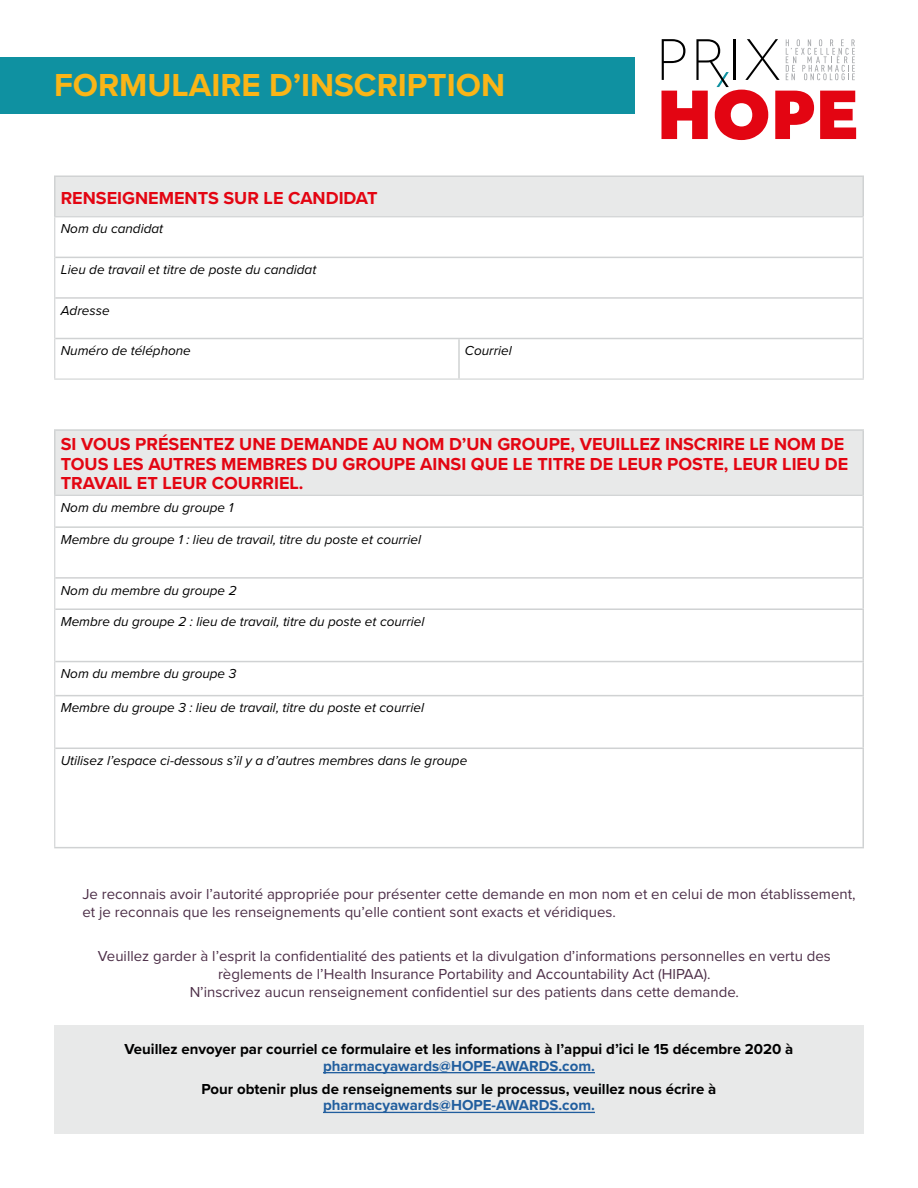
<style>
.page{position:relative;width:918px;height:1188px;background:#fff}
.page>*{position:absolute;margin:0;border:0;box-sizing:border-box;transform-origin:0 0}
.t1{font:700 33px "Proxima Nova";color:#fab517}
.t2{font:700 18px/19.5px "Proxima Nova";color:#e30512}
.t3{font:15px/18px "Proxima Nova";color:#4c2e47;text-align:center}
.t4{font:700 15px "Proxima Nova";color:#000}
.t5{font:700 15px "Proxima Nova";color:#215e9e}
.t6{font:italic 13.5px "Proxima Nova";color:#000}
</style>
<div class="page">
<svg style="left:662px;top:39px;width:194px;height:101px"></svg>
<div style="left:54px;top:1026px;width:810px;height:108px;background:#e8e9e9"></div>
<hr style="left:323px;top:1072px;width:272px;height:1px;background:#215e9e">
<hr style="left:323px;top:1112px;width:272px;height:1px;background:#215e9e">
<div style="left:55px;top:430px;width:808px;height:65px;background:#e8e9e9"></div>
<hr style="left:862px;top:495px;width:2px;height:31px;background:#d0d2d3">
<hr style="left:55px;top:526px;width:809px;height:2px;background:#d0d2d3">
<hr style="left:862px;top:528px;width:2px;height:49px;background:#d0d2d3">
<hr style="left:55px;top:577px;width:809px;height:2px;background:#d0d2d3">
<hr style="left:862px;top:579px;width:2px;height:29px;background:#d0d2d3">
<hr style="left:55px;top:608px;width:809px;height:2px;background:#d0d2d3">
<hr style="left:862px;top:610px;width:2px;height:51px;background:#d0d2d3">
<hr style="left:55px;top:661px;width:809px;height:1px;background:#d0d2d3">
<hr style="left:862px;top:662px;width:2px;height:33px;background:#d0d2d3">
<hr style="left:55px;top:695px;width:809px;height:1px;background:#d0d2d3">
<hr style="left:862px;top:696px;width:2px;height:52px;background:#d0d2d3">
<hr style="left:55px;top:748px;width:809px;height:1px;background:#d0d2d3">
<hr style="left:862px;top:749px;width:2px;height:98px;background:#d0d2d3">
<hr style="left:54px;top:847px;width:810px;height:1px;background:#d0d2d3">
<hr style="left:54px;top:496px;width:1px;height:31px;background:#d0d2d3">
<hr style="left:54px;top:527px;width:1px;height:51px;background:#d0d2d3">
<hr style="left:54px;top:578px;width:1px;height:31px;background:#d0d2d3">
<hr style="left:54px;top:609px;width:1px;height:53px;background:#d0d2d3">
<hr style="left:54px;top:662px;width:1px;height:34px;background:#d0d2d3">
<hr style="left:54px;top:696px;width:1px;height:52px;background:#d0d2d3">
<hr style="left:54px;top:748px;width:1px;height:99px;background:#d0d2d3">
<hr style="left:54px;top:431px;width:2px;height:64px;background:#d0d2d3">
<hr style="left:54px;top:429px;width:810px;height:2px;background:#d0d2d3">
<hr style="left:862px;top:431px;width:2px;height:64px;background:#d0d2d3">
<hr style="left:54px;top:495px;width:808px;height:1px;background:#d0d2d3">
<div style="left:55px;top:176px;width:808px;height:41px;background:#e8e9e9"></div>
<hr style="left:54px;top:176px;width:405px;height:1px;background:#d0d2d3">
<hr style="left:54px;top:177px;width:2px;height:39px;background:#d0d2d3">
<hr style="left:459px;top:176px;width:405px;height:1px;background:#d0d2d3">
<hr style="left:862px;top:177px;width:2px;height:39px;background:#d0d2d3">
<hr style="left:55px;top:257px;width:404px;height:1px;background:#d0d2d3">
<hr style="left:459px;top:257px;width:404px;height:1px;background:#d0d2d3">
<hr style="left:55px;top:297px;width:404px;height:2px;background:#d0d2d3">
<hr style="left:459px;top:297px;width:404px;height:2px;background:#d0d2d3">
<hr style="left:55px;top:338px;width:404px;height:1px;background:#d0d2d3">
<hr style="left:459px;top:338px;width:404px;height:1px;background:#d0d2d3">
<hr style="left:458px;top:339px;width:2px;height:40px;background:#d0d2d3">
<hr style="left:54px;top:216px;width:405px;height:1px;background:#d0d2d3">
<hr style="left:54px;top:217px;width:1px;height:40px;background:#d0d2d3">
<hr style="left:459px;top:216px;width:405px;height:1px;background:#d0d2d3">
<hr style="left:863px;top:217px;width:1px;height:40px;background:#d0d2d3">
<hr style="left:54px;top:257px;width:1px;height:41px;background:#d0d2d3">
<hr style="left:863px;top:257px;width:1px;height:41px;background:#d0d2d3">
<hr style="left:54px;top:298px;width:1px;height:41px;background:#d0d2d3">
<hr style="left:863px;top:298px;width:1px;height:41px;background:#d0d2d3">
<hr style="left:54px;top:339px;width:1px;height:40px;background:#d0d2d3">
<hr style="left:863px;top:339px;width:1px;height:40px;background:#d0d2d3">
<hr style="left:54px;top:379px;width:405px;height:1px;background:#d0d2d3">
<hr style="left:459px;top:379px;width:405px;height:1px;background:#d0d2d3">
<div style="left:0;top:57px;width:634px;height:56px;background:#0f91a1"></div>
<h1 class="t1" style="left:54px;top:60px;width:453px">FORMULAIRE D’INSCRIPTION</h1>
<p class="t2" style="left:61px;top:187px;width:318px">RENSEIGNEMENTS SUR LE CANDIDAT</p>
<p class="t6" style="left:61px;top:219px;width:104px">Nom du candidat</p>
<p class="t6" style="left:61px;top:259px;width:257px">Lieu de travail et titre de poste du candidat</p>
<p class="t6" style="left:61px;top:300px;width:50px">Adresse</p>
<p class="t6" style="left:61px;top:341px;width:132px">Numéro de téléphone</p>
<p class="t6" style="left:465px;top:341px;width:48px">Courriel</p>
<p class="t2" style="left:61px;top:434px;width:789px">SI VOUS PRÉSENTEZ UNE DEMANDE AU NOM D’UN GROUPE, VEUILLEZ INSCRIRE LE NOM DE<br>TOUS LES AUTRES MEMBRES DU GROUPE AINSI QUE LE TITRE DE LEUR POSTE, LEUR LIEU DE<br>TRAVAIL ET LEUR COURRIEL.</p>
<p class="t6" style="left:61px;top:497px;width:174px">Nom du membre du groupe 1</p>
<p class="t6" style="left:61px;top:529px;width:362px">Membre du groupe 1 : lieu de travail, titre du poste et courriel</p>
<p class="t6" style="left:61px;top:580px;width:177px">Nom du membre du groupe 2</p>
<p class="t6" style="left:61px;top:611px;width:365px">Membre du groupe 2 : lieu de travail, titre du poste et courriel</p>
<p class="t6" style="left:61px;top:664px;width:177px">Nom du membre du groupe 3</p>
<p class="t6" style="left:61px;top:698px;width:365px">Membre du groupe 3 : lieu de travail, titre du poste et courriel</p>
<p class="t6" style="left:61px;top:750px;width:408px">Utilisez l’espace ci-dessous s’il y a d’autres membres dans le groupe</p>
<p class="t3" style="left:82px;top:884px;width:775px;text-align:left">Je reconnais avoir l’autorité appropriée pour présenter cette demande en mon nom et en celui de mon établissement, et je reconnais que les renseignements qu’elle contient sont exacts et véridiques.</p>
<p class="t3" style="left:98px;top:947px;width:734px">Veuillez garder à l’esprit la confidentialité des patients et la divulgation d’informations personnelles en vertu des règlements de l’Health Insurance Portability and Accountability Act (HIPAA).<br>N’inscrivez aucun renseignement confidentiel sur des patients dans cette demande.</p>
<p class="t4" style="left:125px;top:1038px;width:670px">Veuillez envoyer par courriel ce formulaire et les informations à l’appui d’ici le 15 décembre 2020 à</p>
<p class="t5" style="left:323px;top:1054px;width:273px">pharmacyawards@HOPE-AWARDS.com.</p>
<p class="t4" style="left:202px;top:1078px;width:516px">Pour obtenir plus de renseignements sur le processus, veuillez nous écrire à</p>
<p class="t5" style="left:323px;top:1094px;width:273px">pharmacyawards@HOPE-AWARDS.com.</p>
</div>
